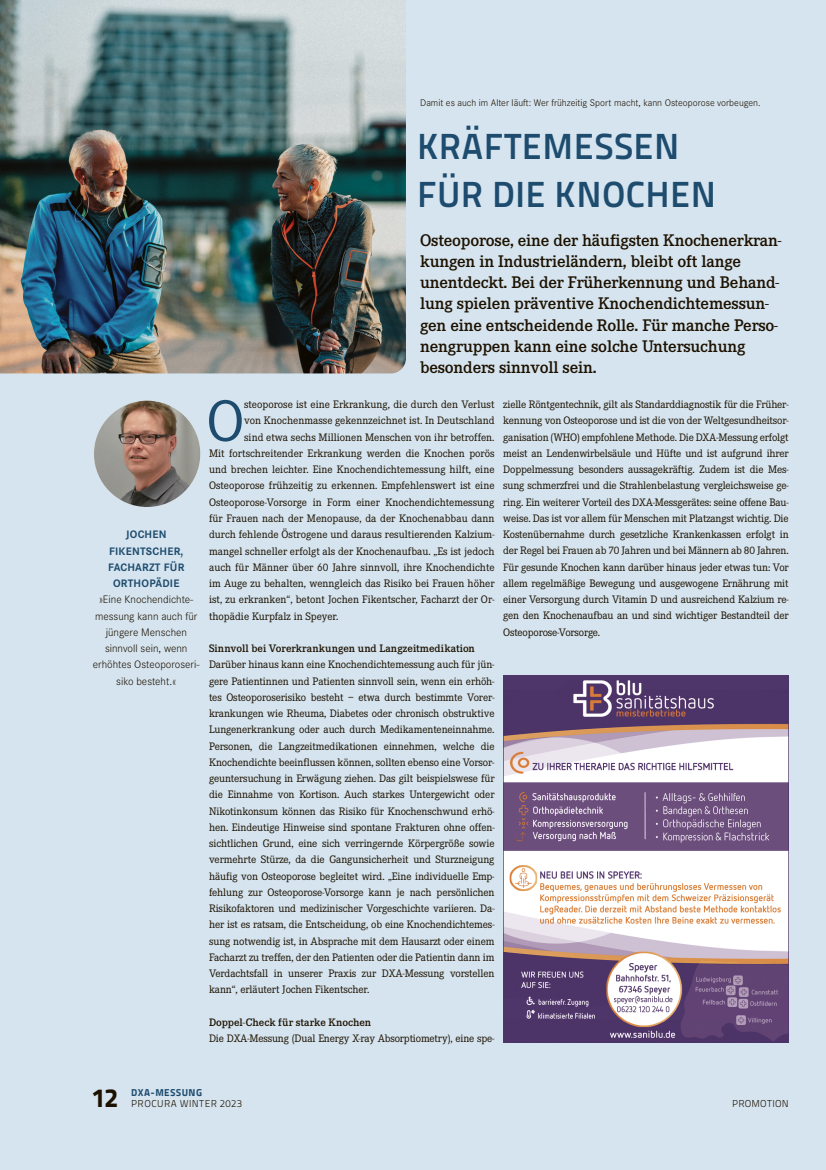
<style>
.page{position:relative;width:826px;height:1170px;background:#fff}
.page>*{position:absolute;margin:0;border:0;box-sizing:border-box;transform-origin:0 0}
.t1{font:60px "Corporate E";color:#1e4c6e}
.t2{font:36.25px/47.5px "Titillium Maps 26 L 750 wt";letter-spacing:.01em;color:#1e4c6e}
.t3{font:26.25px "Titillium Maps 26 L 999 wt";color:#1d1100}
.t4{font:600 17.5px/21.2px "Corporate E";letter-spacing:-.01em;color:#1d1100}
.t5{font:11.25px/16.2px "Corporate E";color:#1d1100;text-align:justify}
.t6{font:300 11.25px/16.2px "Corporate S Pro";color:#1d1100;text-align:center}
.t7{font:600 11.25px "Corporate E";color:#1d1100}
.t8{font:700 11.25px/16.2px "Corporate S";letter-spacing:.02em;color:#1e4c6e;text-align:center}
.t9{font:300 10px "Corporate S Pro";color:#1d1100}
.t10{font:10px "Titillium Maps 26 L 250 wt";letter-spacing:.035em;color:#1d1100}
.t11{font:10px "Titillium Maps 26 L 999 wt";letter-spacing:.045em;color:#1e4c6e}
</style>
<div class="page">
<div style="left:0;top:0;width:826px;height:1169px;background:#d5e4ef"></div>
<img style="left:94px;top:400px;width:106px;height:107px;border-radius:53px">
<img style="left:503px;top:675px;width:285px;height:367px">
<img style="left:0;top:0;width:406px;height:373px">
<p class="t9" style="left:420px;top:96px;width:342px">Damit es auch im Alter läuft: Wer frühzeitig Sport macht, kann Osteoporose vorbeugen.</p>
<h2 class="t2" style="left:417px;top:121px;width:300px">KRÄFTEMESSEN<br>FÜR DIE KNOCHEN</h2>
<p class="t4" style="left:420px;top:229px;width:363px">Osteoporose, eine der häufigsten Knochenerkran&shy;kungen in Industrieländern, bleibt oft lange unentdeckt. Bei der Früherkennung und Behand&shy;lung spielen präventive Knochendichtemessun&shy;gen eine entscheidende Rolle. Für manche Perso&shy;nengruppen kann eine solche Untersuchung besonders sinnvoll sein.</p>
<p class="t8" style="left:108px;top:526px;width:78px">JOCHEN<br>FIKENTSCHER,<br>FACHARZT FÜR<br>ORTHOPÄDIE</p>
<p class="t6" style="left:93px;top:590px;width:108px">»Eine Knochendichte&shy;messung kann auch für jüngere Menschen sinnvoll sein, wenn erhöhtes Osteoporoseri&shy;siko besteht.«</p>
<h1 class="t1" style="left:207px;top:388px;width:39px">O</h1>
<p class="t5" style="left:244px;top:396px;width:252px">steoporose ist eine Erkrankung, die durch den Verlust</p>
<p class="t5" style="left:244px;top:413px;width:252px">von Knochenmasse gekennzeichnet ist. In Deutschland</p>
<p class="t5" style="left:244px;top:429px;width:252px">sind etwa sechs Millionen Menschen von ihr betroffen.</p>
<p class="t5" style="left:209px;top:445px;width:287px">Mit fortschreitender Erkrankung werden die Knochen porös</p>
<p class="t5" style="left:209px;top:461px;width:287px">und brechen leichter. Eine Knochendichtemessung hilft, eine</p>
<p class="t5" style="left:209px;top:478px;width:287px">Osteoporose frühzeitig zu erkennen. Empfehlenswert ist eine</p>
<p class="t5" style="left:209px;top:494px;width:287px">Osteoporose-Vorsorge in Form einer Knochendichtemessung</p>
<p class="t5" style="left:209px;top:510px;width:287px">für Frauen nach der Menopause, da der Knochenabbau dann</p>
<p class="t5" style="left:209px;top:526px;width:287px">durch fehlende Östrogene und daraus resultierenden Kalzium-</p>
<p class="t5" style="left:209px;top:543px;width:287px">mangel schneller erfolgt als der Knochenaufbau. „Es ist jedoch</p>
<p class="t5" style="left:209px;top:559px;width:287px">auch für Männer über 60 Jahre sinnvoll, ihre Knochendichte</p>
<p class="t5" style="left:209px;top:575px;width:287px">im Auge zu behalten, wenngleich das Risiko bei Frauen höher</p>
<p class="t5" style="left:209px;top:591px;width:287px">ist, zu erkranken“, betont Jochen Fikentscher, Facharzt der Or-</p>
<p class="t5" style="left:209px;top:608px;width:131px">thopädie Kurpfalz in Speyer.</p>
<p class="t7" style="left:209px;top:642px;width:267px">Sinnvoll bei Vorerkrankungen und Langzeitmedikation</p>
<p class="t5" style="left:209px;top:656px;width:287px">Darüber hinaus kann eine Knochendichtemessung auch für jün&shy;gere Patientinnen und Patienten sinnvoll sein, wenn ein erhöh&shy;tes Osteoporoserisiko besteht – etwa durch bestimmte Vorer&shy;krankungen wie Rheuma, Diabetes oder chronisch obstruktive Lungenerkrankung oder auch durch Medikamenteneinnahme.<br>Personen, die Langzeitmedikationen einnehmen, welche die Knochendichte beeinflussen können, sollten ebenso eine Vorsor&shy;geuntersuchung in Erwägung ziehen. Das gilt beispielswese für die Einnahme von Kortison. Auch starkes Untergewicht oder Nikotinkonsum können das Risiko für Knochenschwund erhö&shy;hen. Eindeutige Hinweise sind spontane Frakturen ohne offen&shy;sichtlichen Grund, eine sich verringernde Körpergröße sowie vermehrte Stürze, da die Gangunsicherheit und Sturzneigung häufig von Osteoporose begleitet wird. „Eine individuelle Emp&shy;fehlung zur Osteoporose-Vorsorge kann je nach persönlichen Risikofaktoren und medizinischer Vorgeschichte variieren. Da&shy;her ist es ratsam, die Entscheidung, ob eine Knochendichtemes&shy;sung notwendig ist, in Absprache mit dem Hausarzt oder einem Facharzt zu treffen, der den Patienten oder die Patientin dann im Verdachtsfall in unserer Praxis zur DXA-Messung vorstellen kann“, erläutert Jochen Fikentscher.</p>
<p class="t7" style="left:209px;top:1015px;width:164px">Doppel-Check für starke Knochen</p>
<p class="t5" style="left:209px;top:1030px;width:287px">Die DXA-Messung (Dual Energy X-ray Absorptiometry), eine spe-</p>
<p class="t5" style="left:503px;top:396px;width:287px">zielle Röntgentechnik, gilt als Standarddiagnostik für die Früher&shy;kennung von Osteoporose und ist die von der Weltgesundheitsor&shy;ganisation (WHO) empfohlene Methode. Die DXA-Messung erfolgt meist an Lendenwirbelsäule und Hüfte und ist aufgrund ihrer Doppelmessung besonders aussagekräftig. Zudem ist die Mes&shy;sung schmerzfrei und die Strahlenbelastung vergleichsweise ge&shy;ring. Ein weiterer Vorteil des DXA-Messgerätes: seine offene Bau&shy;weise. Das ist vor allem für Menschen mit Platzangst wichtig. Die Kostenübernahme durch gesetzliche Krankenkassen erfolgt in der Regel bei Frauen ab 70 Jahren und bei Männern ab 80 Jahren.<br>Für gesunde Knochen kann darüber hinaus jeder etwas tun: Vor allem regelmäßige Bewegung und ausgewogene Ernährung mit einer Versorgung durch Vitamin D und ausreichend Kalzium re&shy;gen den Knochenaufbau an und sind wichtiger Bestandteil der Osteoporose-Vorsorge.</p>
<p class="t11" style="left:131px;top:1084px;width:72px">DXA-MESSUNG</p>
<h3 class="t3" style="left:92px;top:1077px;width:28px">12</h3>
<p class="t10" style="left:131px;top:1096px;width:112px">PROCURA WINTER 2023</p>
<p class="t10" style="left:732px;top:1096px;width:58px">PROMOTION</p>
</div>
